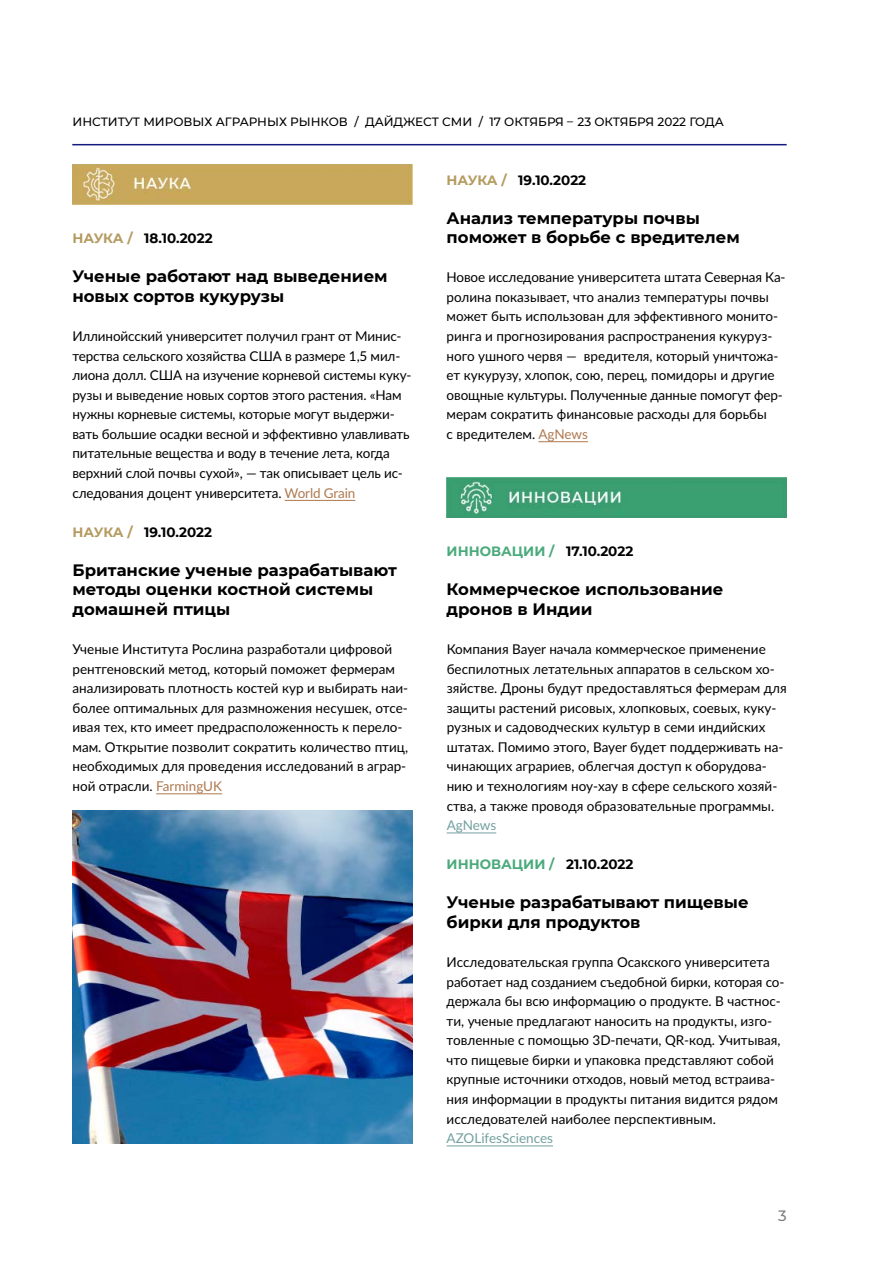
<style>
.page{position:relative;width:893px;height:1263px;background:#fff}
.page>*{position:absolute;margin:0;border:0;box-sizing:border-box;transform-origin:0 0}
.t1{font:700 16.5px/19.5px "Montserrat";color:#000}
.t2{font:500 15px "Montserrat";color:#817f7e}
.t3{font:13.5px/19.5px "Lato";color:#000}
.t4{font:700 13.5px "Montserrat";color:#000}
.t5{font:700 13.5px "Montserrat";color:#4baa7c}
.t6{font:13.5px "Lato";color:#74a0a1}
.t7{font:500 12px "Montserrat";color:#000}
.s1{color:#b49b61}
.s2{color:#ae7950}
.s3{color:#000}
</style>
<div class="page">
<hr style="left:447px;top:833px;width:49px;height:1px;background:#74a0a1">
<hr style="left:447px;top:1145px;width:106px;height:1px;background:#74a0a1">
<img style="left:447px;top:478px;width:340px;height:40px">
<hr style="left:285px;top:500px;width:70px;height:1px;background:#ae7950">
<div style="left:72px;top:165px;width:340px;height:40px;background:#d6b976"></div>
<img style="left:72px;top:165px;width:340px;height:39px">
<hr style="left:72px;top:144px;width:715px;height:1px;background:#131a7d">
<hr style="left:156px;top:793px;width:66px;height:1px;background:#ae7950">
<hr style="left:538px;top:441px;width:50px;height:1px;background:#ae7950">
<img style="left:72px;top:810px;width:340px;height:333px">
<p class="t7" style="left:72px;top:113px;width:653px">ИНСТИТУТ МИРОВЫХ АГРАРНЫХ РЫНКОВ / ДАЙДЖЕСТ СМИ / 17 ОКТЯБРЯ – 23 ОКТЯБРЯ 2022 ГОДА</p>
<p class="t4" style="left:72px;top:229px;width:142px"><span class="s1">НАУКА /</span> 18.10.2022</p>
<p class="t1" style="left:72px;top:266px;width:317px">Ученые работают над выведением новых сортов кукурузы</p>
<p class="t3" style="left:72px;top:326px;width:341px">Иллинойсский университет получил грант от Минис&shy;терства сельского хозяйства США в размере 1,5 мил&shy;лиона долл. США на изучение корневой системы куку&shy;рузы и выведение новых сортов этого растения. «Нам нужны корневые системы, которые могут выдержи&shy;вать большие осадки весной и эффективно улавливать питательные вещества и воду в течение лета, когда верхний слой почвы сухой», — так описывает цель ис&shy;следования доцент университета. <span class="s2">World Grain</span></p>
<p class="t4" style="left:72px;top:522px;width:141px"><span class="s1">НАУКА /</span> 19.10.2022</p>
<p class="t1" style="left:72px;top:559px;width:326px">Британские ученые разрабатывают методы оценки костной системы домашней птицы</p>
<p class="t3" style="left:72px;top:639px;width:337px">Ученые Института Рослина разработали цифровой рентгеновский метод, который поможет фермерам анализировать плотность костей кур и выбирать наи&shy;более оптимальных для размножения несушек, отсе&shy;ивая тех, кто имеет предрасположенность к перело&shy;мам. Открытие позволит сократить количество птиц, необходимых для проведения исследований в аграр&shy;ной отрасли. <span class="s2">FarmingUK</span></p>
<p class="t4" style="left:447px;top:170px;width:141px"><span class="s1">НАУКА /</span> 19.10.2022</p>
<p class="t1" style="left:447px;top:207px;width:295px">Анализ температуры почвы поможет в борьбе с вредителем</p>
<p class="t3" style="left:447px;top:267px;width:341px">Новое исследование университета штата Северная Ка&shy;ролина показывает, что анализ температуры почвы может быть использован для эффективного монито&shy;ринга и прогнозирования распространения кукуруз&shy;ного ушного червя — вредителя, который уничтожа&shy;ет кукурузу, хлопок, сою, перец, помидоры и другие овощные культуры. Полученные данные помогут фер&shy;мерам сократить финансовые расходы для борьбы<br>с вредителем. <span class="s2">AgNews</span></p>
<p class="t5" style="left:447px;top:542px;width:188px">ИННОВАЦИИ / <span class="s3">17.10.2022</span></p>
<p class="t1" style="left:447px;top:579px;width:278px">Коммерческое использование дронов в Индии</p>
<p class="t3" style="left:447px;top:639px;width:341px">Компания Bayer начала коммерческое применение беспилотных летательных аппаратов в сельском хо&shy;зяйстве. Дроны будут предоставляться фермерам для защиты растений рисовых, хлопковых, соевых, куку&shy;рузных и садоводческих культур в семи индийских штатах. Помимо этого, Bayer будет поддерживать на&shy;чинающих аграриев, облегчая доступ к оборудова&shy;нию и технологиям ноу-хау в сфере сельского хозяй&shy;ства, а также проводя образовательные программы.</p>
<p class="t6" style="left:447px;top:815px;width:51px">AgNews</p>
<p class="t5" style="left:447px;top:855px;width:188px">ИННОВАЦИИ / <span class="s3">21.10.2022</span></p>
<p class="t1" style="left:447px;top:892px;width:304px">Ученые разрабатывают пищевые бирки для продуктов</p>
<p class="t3" style="left:447px;top:952px;width:339px">Исследовательская группа Осакского университета работает над созданием съедобной бирки, которая со&shy;держала бы всю информацию о продукте. В частнос&shy;ти, ученые предлагают наносить на продукты, изго&shy;товленные с помощью 3D-печати, QR-код. Учитывая, что пищевые бирки и упаковка представляют собой крупные источники отходов, новый метод встраива&shy;ния информации в продукты питания видится рядом исследователей наиболее перспективным.</p>
<p class="t6" style="left:447px;top:1128px;width:108px">AZOLifesSciences</p>
<p class="t2" style="left:778px;top:1205px;width:10px">3</p>
</div>
